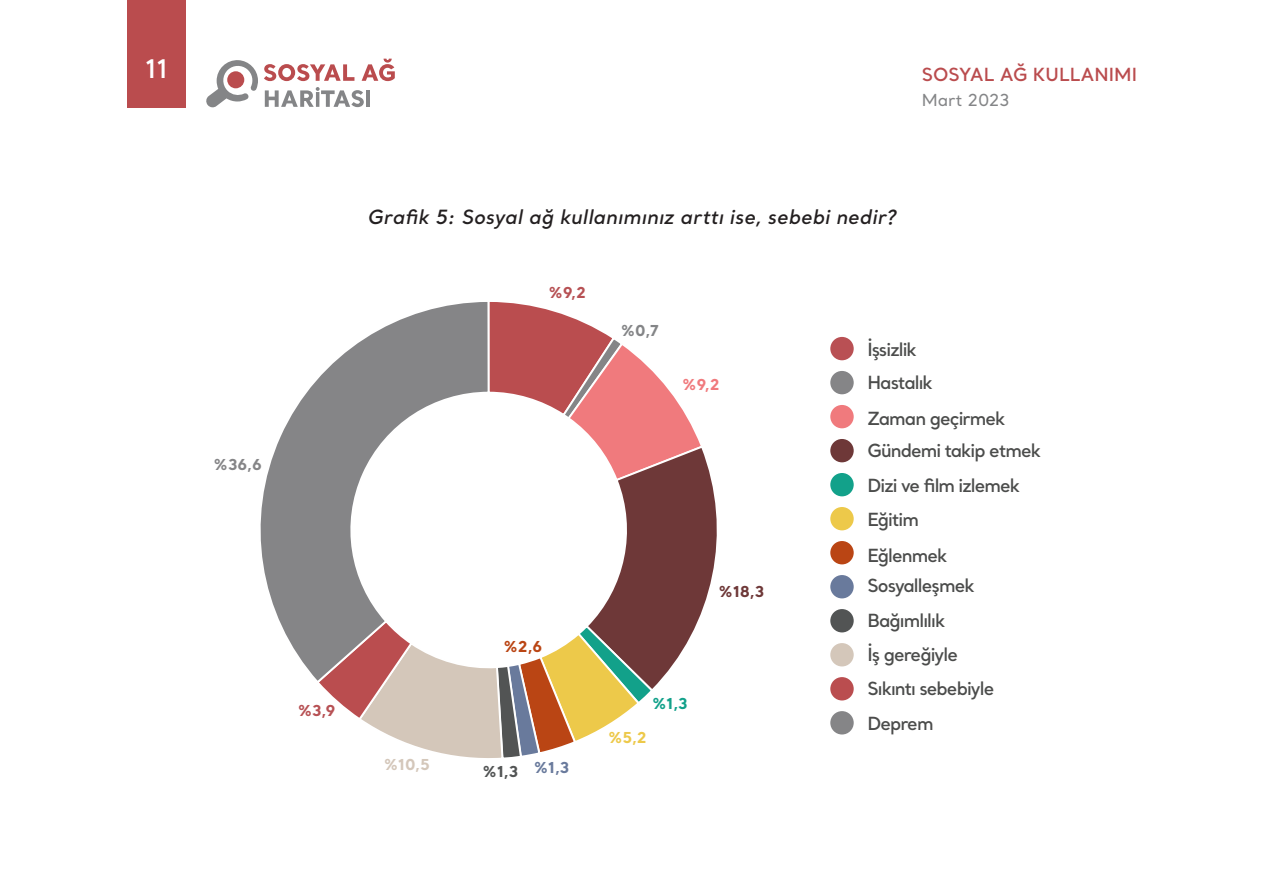
<style>
.page{position:relative;width:1263px;height:893px;background:#fff}
.page>*{position:absolute;margin:0;border:0;box-sizing:border-box;transform-origin:0 0}
.t1{font:600 25.5px "Santral";color:#fff}
.ANA_METIN{font:italic 600 19.5px "Santral";letter-spacing:.01em;color:#231f20}
.t2{font:600 18px "Santral";letter-spacing:-.05em;color:#4b4c4b}
.t3{font:600 18px "Santral";color:#ba4c4e}
.t4{font:500 16.5px "Santral";color:#848587}
.t5{font:700 15px "Santral";color:#b75154}
.t6{font:700 15px "Santral";color:#858587}
.t7{font:700 15px "Santral";color:#6e3838}
.t8{font:700 15px "Santral";color:#d4c7ba}
.t9{font:700 15px "Santral";color:#f07a7d}
.t10{font:700 15px "Santral";color:#848587}
.t11{font:700 15px "Santral";color:#12a18a}
.t12{font:700 15px "Santral";color:#edc94a}
.t13{font:700 15px "Santral";color:#ba4514}
.t14{font:700 15px "Santral";color:#525454}
.t15{font:700 15px "Santral";color:#697a9c}
</style>
<div class="page">
<svg style="left:206px;top:60px;width:52px;height:48px"></svg>
<svg style="left:264px;top:64px;width:90px;height:17px"></svg>
<svg style="left:362px;top:59px;width:33px;height:22px"></svg>
<svg style="left:265px;top:87px;width:99px;height:20px"></svg>
<hr style="left:366px;top:90px;width:4px;height:17px;background:#848587">
<div style="left:128px;top:0;width:58px;height:107px;background:#ba4c4e"></div>
<div style="left:830px;top:405px;width:24px;height:23px;background:#f07a7d;border-radius:50%"></div>
<div style="left:830px;top:337px;width:24px;height:23px;background:#b95054;border-radius:50%"></div>
<div style="left:830px;top:473px;width:24px;height:23px;background:#12a18a;border-radius:50%"></div>
<div style="left:830px;top:575px;width:24px;height:23px;background:#697a9c;border-radius:50%"></div>
<div style="left:830px;top:677px;width:24px;height:23px;background:#ba4d4f;border-radius:50%"></div>
<div style="left:830px;top:371px;width:24px;height:23px;background:#858587;border-radius:50%"></div>
<div style="left:830px;top:541px;width:24px;height:23px;background:#ba4514;border-radius:50%"></div>
<div style="left:830px;top:609px;width:24px;height:23px;background:#525454;border-radius:50%"></div>
<div style="left:830px;top:439px;width:24px;height:23px;background:#6e3838;border-radius:50%"></div>
<div style="left:830px;top:643px;width:24px;height:23px;background:#d4c7ba;border-radius:50%"></div>
<div style="left:830px;top:507px;width:24px;height:23px;background:#edc94a;border-radius:50%"></div>
<div style="left:830px;top:711px;width:24px;height:23px;background:#858587;border-radius:50%"></div>
<svg style="left:321px;top:302px;width:396px;height:456px"></svg>
<svg style="left:260px;top:302px;width:230px;height:383px"></svg>
<h1 class="t1" style="left:145px;top:52px;width:24px">11</h1>
<p class="t3" style="left:922px;top:62px;width:217px">SOSYAL AĞ KULLANIMI</p>
<p class="t4" style="left:922px;top:90px;width:89px">Mart 2023</p>
<p class="t6" style="left:214px;top:455px;width:50px">%36,6</p>
<p class="t5" style="left:298px;top:700px;width:39px">%3,9</p>
<p class="ANA_METIN" style="left:367px;top:204px;width:530px">Grafik 5: Sosyal ağ kullanımınız arttı ise, sebebi nedir?</p>
<p class="t5" style="left:548px;top:282px;width:39px">%9,2</p>
<p class="t10" style="left:621px;top:320px;width:40px">%0,7</p>
<p class="t9" style="left:682px;top:374px;width:39px">%9,2</p>
<p class="t8" style="left:384px;top:754px;width:48px">%10,5</p>
<p class="t13" style="left:503px;top:636px;width:40px">%2,6</p>
<p class="t14" style="left:483px;top:761px;width:37px">%1,3</p>
<p class="t15" style="left:534px;top:758px;width:37px">%1,3</p>
<p class="t7" style="left:718px;top:582px;width:47px">%18,3</p>
<p class="t11" style="left:652px;top:693px;width:37px">%1,3</p>
<p class="t12" style="left:608px;top:728px;width:40px">%5,2</p>
<p class="t2" style="left:867px;top:337px;width:51px">İşsizlik</p>
<p class="t2" style="left:867px;top:370px;width:67px">Hastalık</p>
<p class="t2" style="left:867px;top:406px;width:140px">Zaman geçirmek</p>
<p class="t2" style="left:867px;top:438px;width:175px">Gündemi takip etmek</p>
<p class="t2" style="left:867px;top:474px;width:154px">Dizi ve film izlemek</p>
<p class="t2" style="left:867px;top:508px;width:53px">Eğitim</p>
<p class="t2" style="left:867px;top:543px;width:82px">Eğlenmek</p>
<p class="t2" style="left:867px;top:574px;width:109px">Sosyalleşmek</p>
<p class="t2" style="left:867px;top:608px;width:79px">Bağımlılık</p>
<p class="t2" style="left:867px;top:643px;width:92px">İş gereğiyle</p>
<p class="t2" style="left:867px;top:676px;width:128px">Sıkıntı sebebiyle</p>
<p class="t2" style="left:867px;top:711px;width:68px">Deprem</p>
</div>
